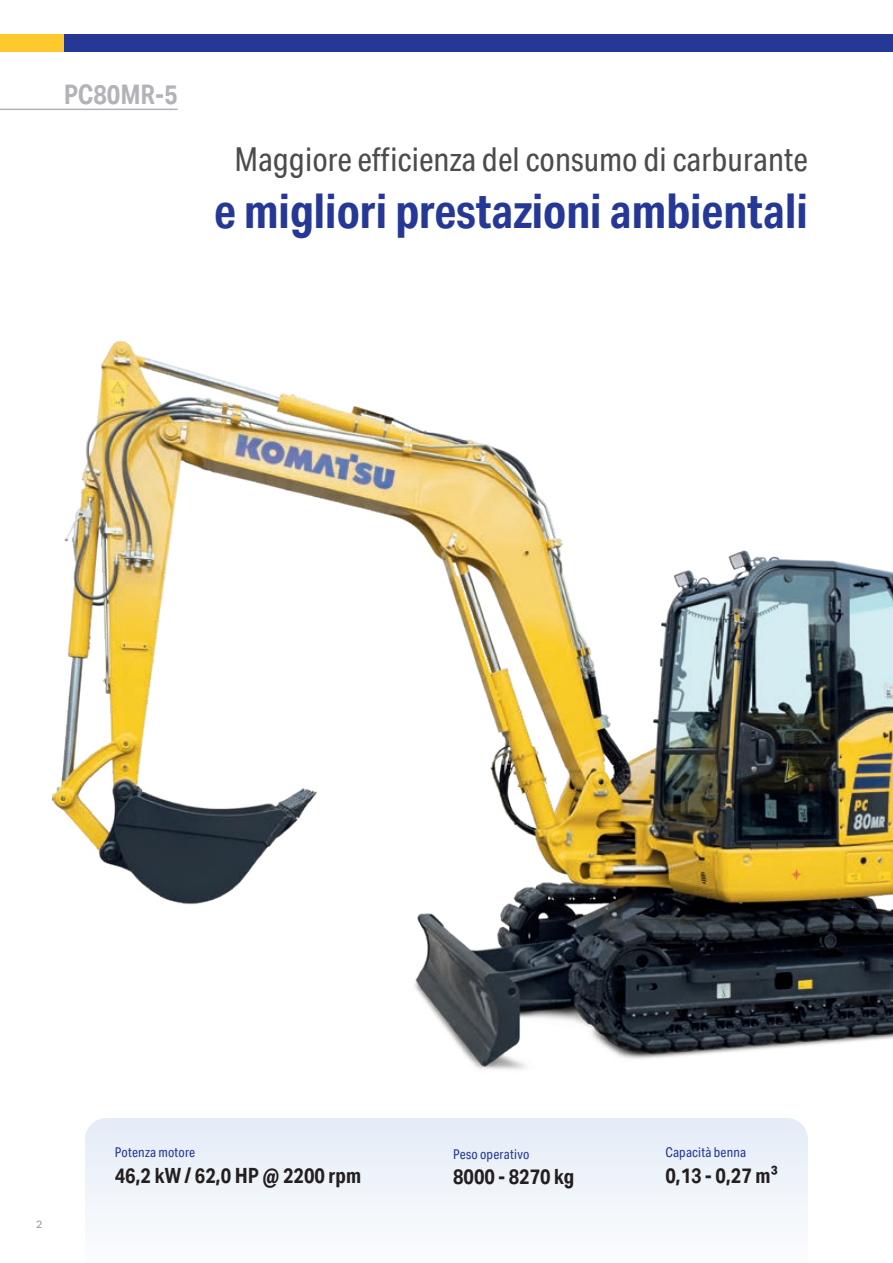
<style>
.page{position:relative;width:893px;height:1263px;background:#fff}
.page>*{position:absolute;margin:0;border:0;box-sizing:border-box;transform-origin:0 0}
.t1{font:700 48px "Aktiv Grotesk Cd";color:#263895}
.t2{font:33px "Aktiv Grotesk Cd";color:#4b4c4d}
.t3{font:700 27px "Aktiv Grotesk Cd";color:#b2b3b7}
.t4{font:700 21px "Aktiv Grotesk Cd";color:#231f20}
.t5{font:13.5px "Aktiv Grotesk Cd";letter-spacing:.015em;color:#263895}
.t6{font:10.5px "Aktiv Grotesk";color:#939598}
</style>
<div class="page">
<img style="left:51px;top:340px;width:842px;height:731px">
<div style="left:85px;top:1118px;width:723px;height:104px;background:#edf3f9"></div>
<hr style="left:0;top:109px;width:178px;height:1px;background:#b2b3b7">
<div style="left:0;top:34px;width:143px;height:17px;background:#fec92d"></div>
<div style="left:64px;top:34px;width:829px;height:17px;background:#263895"></div>
<p class="t3" style="left:64px;top:79px;width:115px">PC80MR-5</p>
<h2 class="t2" style="left:234px;top:141px;width:575px">Maggiore efficienza del consumo di carburante</h2>
<h1 class="t1" style="left:214px;top:184px;width:595px">e migliori prestazioni ambientali</h1>
<p class="t6" style="left:36px;top:1218px;width:8px">2</p>
<p class="t5" style="left:115px;top:1145px;width:82px">Potenza motore</p>
<p class="t4" style="left:115px;top:1163px;width:248px">46,2 kW / 62,0 HP @ 2200 rpm</p>
<p class="t5" style="left:453px;top:1147px;width:78px">Peso operativo</p>
<p class="t4" style="left:453px;top:1165px;width:123px">8000 - 8270 kg</p>
<p class="t5" style="left:665px;top:1145px;width:82px">Capacità benna</p>
<p class="t4" style="left:665px;top:1163px;width:114px">0,13 - 0,27 m³</p>
</div>
